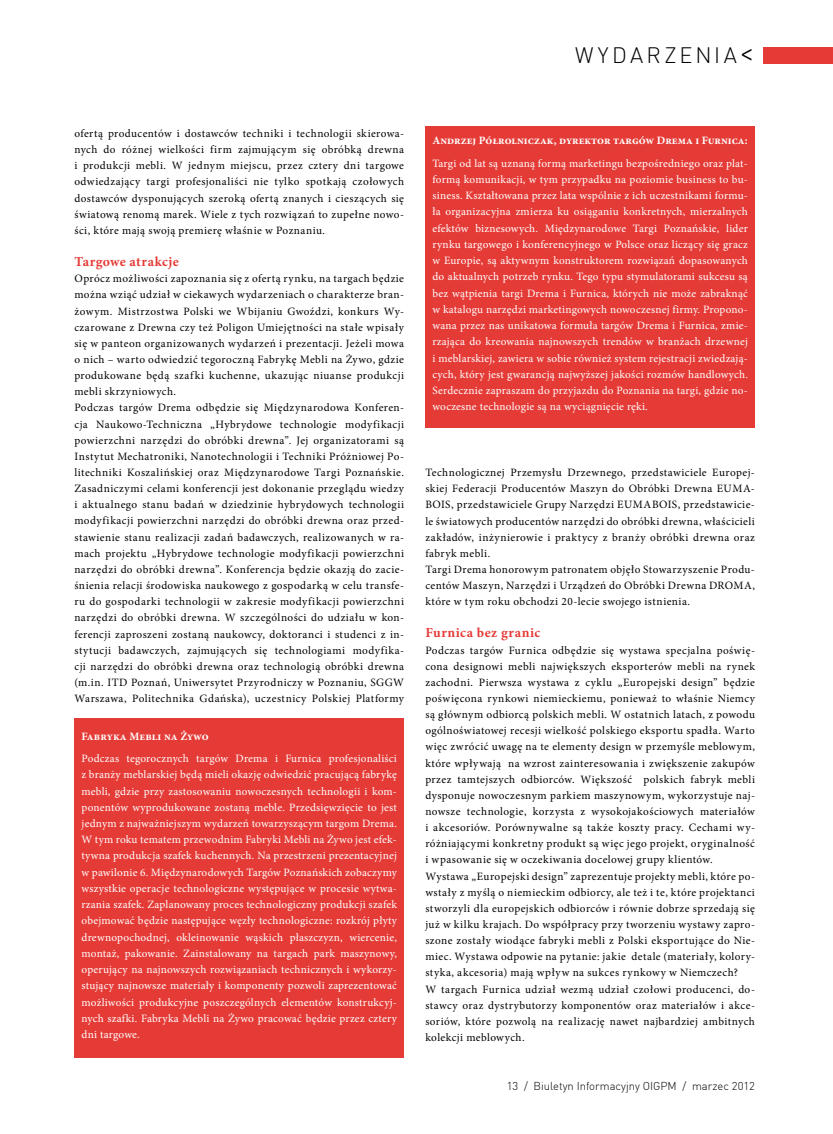
<style>
.page{position:relative;width:833px;height:1134px;background:#fff}
.page>*{position:absolute;margin:0;border:0;box-sizing:border-box;transform-origin:0 0}
.t1{font:300 21.88px "DINCE";letter-spacing:.155em;color:#000}
.t2{font:700 13.75px "Minion Pro";color:#e53b37}
.t3{font:11.25px/16.1px "Minion Pro";letter-spacing:.04em;color:#000}
.t4{font:11.25px/16.2px "Minion Pro";letter-spacing:.02em;color:#fff;text-align:justify}
.t5{font:700 11.25px "Minion Pro";color:#fff}
.t6{font:300 11.25px "DINCE";color:#000}
.s1{font-size:31.25px}
</style>
<div class="page">
<div style="left:764px;top:47px;width:69px;height:16px;background:#e53b37"></div>
<div style="left:425px;top:126px;width:330px;height:302px;background:#e53b37"></div>
<div style="left:74px;top:718px;width:330px;height:339px;background:#e53b37"></div>
<h1 class="t1" style="left:575px;top:41px;width:181px">WYDARZENIA<span class="s1">&lt;</span></h1>
<p class="t3" style="left:74px;top:125px;width:331px;text-align:justify">ofertą producentów i dostawców techniki i technologii skierowa&shy;nych do różnej wielkości firm zajmującym się obróbką drewna i produkcji mebli. W jednym miejscu, przez cztery dni targowe odwiedzający targi profesjonaliści nie tylko spotkają czołowych dostawców dysponujących szeroką ofertą znanych i cieszących się światową renomą marek. Wiele z tych rozwiązań to zupełne nowo&shy;ści, które mają swoją premierę właśnie w Poznaniu.</p>
<p class="t2" style="left:74px;top:252px;width:106px">Targowe atrakcje</p>
<p class="t3" style="left:74px;top:271px;width:331px">Oprócz możliwości zapoznania się z ofertą rynku, na targach będzie można wziąć udział w ciekawych wydarzeniach o charakterze bran&shy;żowym. Mistrzostwa Polski we Wbijaniu Gwoździ, konkurs Wy&shy;czarowane z Drewna czy też Poligon Umiejętności na stałe wpisały się w panteon organizowanych wydarzeń i prezentacji. Jeżeli mowa o nich – warto odwiedzić tegoroczną Fabrykę Mebli na Żywo, gdzie produkowane będą szafki kuchenne, ukazując niuanse produkcji mebli skrzyniowych.<br>Podczas targów Drema odbędzie się Międzynarodowa Konferen&shy;cja Naukowo-Techniczna „Hybrydowe technologie modyfikacji powierzchni narzędzi do obróbki drewna”. Jej organizatorami są Instytut Mechatroniki, Nanotechnologii i Techniki Próżniowej Po&shy;litechniki Koszalińskiej oraz Międzynarodowe Targi Poznańskie.<br>Zasadniczymi celami konferencji jest dokonanie przeglądu wiedzy i aktualnego stanu badań w dziedzinie hybrydowych technologii modyfikacji powierzchni narzędzi do obróbki drewna oraz przed&shy;stawienie stanu realizacji zadań badawczych, realizowanych w ra&shy;mach projektu „Hybrydowe technologie modyfikacji powierzchni narzędzi do obróbki drewna”. Konferencja będzie okazją do zacie&shy;śnienia relacji środowiska naukowego z gospodarką w celu transfe&shy;ru do gospodarki technologii w zakresie modyfikacji powierzchni narzędzi do obróbki drewna. W szczególności do udziału w kon&shy;ferencji zaproszeni zostaną naukowcy, doktoranci i studenci z in&shy;stytucji badawczych, zajmujących się technologiami modyfika&shy;cji narzędzi do obróbki drewna oraz technologią obróbki drewna (m.in. ITD Poznań, Uniwersytet Przyrodniczy w Poznaniu, SGGW Warszawa, Politechnika Gdańska), uczestnicy Polskiej Platformy</p>
<p class="t5" style="left:81px;top:728px;width:129px">Fabryka Mebli na Żywo</p>
<p class="t4" style="left:81px;top:750px;width:317px">Podczas tegorocznych targów Drema i Furnica profesjonaliści z branży meblarskiej będą mieli okazję odwiedzić pracującą fabrykę mebli, gdzie przy zastosowaniu nowoczesnych technologii i kom&shy;ponentów wyprodukowane zostaną meble. Przedsięwzięcie to jest jednym z najważniejszym wydarzeń towarzyszącym targom Drema.<br>W tym roku tematem przewodnim Fabryki Mebli na Żywo jest efek&shy;tywna produkcja szafek kuchennych. Na przestrzeni prezentacyjnej w pawilonie 6. Międzynarodowych Targów Poznańskich zobaczymy wszystkie operacje technologiczne występujące w procesie wytwa&shy;rzania szafek. Zaplanowany proces technologiczny produkcji szafek obejmować będzie następujące węzły technologiczne: rozkrój płyty drewnopochodnej, okleinowanie wąskich płaszczyzn, wiercenie, montaż, pakowanie. Zainstalowany na targach park maszynowy, operujący na najnowszych rozwiązaniach technicznych i wykorzy&shy;stujący najnowsze materiały i komponenty pozwoli zaprezentować możliwości produkcyjne poszczególnych elementów konstrukcyj&shy;nych szafki. Fabryka Mebli na Żywo pracować będzie przez cztery dni targowe.</p>
<p class="t5" style="left:432px;top:133px;width:317px">Andrzej Półrolniczak, dyrektor targów Drema i Furnica:</p>
<p class="t4" style="left:432px;top:155px;width:317px">Targi od lat są uznaną formą marketingu bezpośredniego oraz plat&shy;formą komunikacji, w tym przypadku na poziomie business to bu&shy;siness. Kształtowana przez lata wspólnie z ich uczestnikami formu&shy;ła organizacyjna zmierza ku osiąganiu konkretnych, mierzalnych efektów biznesowych. Międzynarodowe Targi Poznańskie, lider rynku targowego i konferencyjnego w Polsce oraz liczący się gracz w Europie, są aktywnym konstruktorem rozwiązań dopasowanych do aktualnych potrzeb rynku. Tego typu stymulatorami sukcesu są bez wątpienia targi Drema i Furnica, których nie może zabraknąć w katalogu narzędzi marketingowych nowoczesnej firmy. Propono&shy;wana przez nas unikatowa formuła targów Drema i Furnica, zmie&shy;rzająca do kreowania najnowszych trendów w branżach drzewnej i meblarskiej, zawiera w sobie również system rejestracji zwiedzają&shy;cych, który jest gwarancją najwyższej jakości rozmów handlowych.<br>Serdecznie zapraszam do przyjazdu do Poznania na targi, gdzie no&shy;woczesne technologie są na wyciągnięcie ręki.</p>
<p class="t3" style="left:425px;top:464px;width:331px">Technologicznej Przemysłu Drzewnego, przedstawiciele Europej&shy;skiej Federacji Producentów Maszyn do Obróbki Drewna EUMA-BOIS, przedstawiciele Grupy Narzędzi EUMABOIS, przedstawicie&shy;le światowych producentów narzędzi do obróbki drewna, właścicieli zakładów, inżynierowie i praktycy z branży obróbki drewna oraz fabryk mebli.<br>Targi Drema honorowym patronatem objęło Stowarzyszenie Produ&shy;centów Maszyn, Narzędzi i Urządzeń do Obróbki Drewna DROMA, które w tym roku obchodzi 20-lecie swojego istnienia.</p>
<p class="t2" style="left:425px;top:623px;width:116px">Furnica bez granic</p>
<p class="t3" style="left:425px;top:642px;width:331px">Podczas targów Furnica odbędzie się wystawa specjalna poświę&shy;cona designowi mebli największych eksporterów mebli na rynek zachodni. Pierwsza wystawa z cyklu „Europejski design” będzie poświęcona rynkowi niemieckiemu, ponieważ to właśnie Niemcy są głównym odbiorcą polskich mebli. W ostatnich latach, z powodu ogólnoświatowej recesji wielkość polskiego eksportu spadła. Warto więc zwrócić uwagę na te elementy design w przemyśle meblowym, które wpływają na wzrost zainteresowania i zwiększenie zakupów przez tamtejszych odbiorców. Większość polskich fabryk mebli dysponuje nowoczesnym parkiem maszynowym, wykorzystuje naj&shy;nowsze technologie, korzysta z wysokojakościowych materiałów i akcesoriów. Porównywalne są także koszty pracy. Cechami wy&shy;różniającymi konkretny produkt są więc jego projekt, oryginalność i wpasowanie się w oczekiwania docelowej grupy klientów.<br>Wystawa „Europejski design” zaprezentuje projekty mebli, które po&shy;wstały z myślą o niemieckim odbiorcy, ale też i te, które projektanci stworzyli dla europejskich odbiorców i równie dobrze sprzedają się już w kilku krajach. Do współpracy przy tworzeniu wystawy zapro&shy;szone zostały wiodące fabryki mebli z Polski eksportujące do Nie&shy;miec. Wystawa odpowie na pytanie: jakie detale (materiały, kolory&shy;styka, akcesoria) mają wpływ na sukces rynkowy w Niemczech?<br>W targach Furnica udział wezmą udział czołowi producenci, do&shy;stawcy oraz dystrybutorzy komponentów oraz materiałów i akce&shy;soriów, które pozwolą na realizację nawet najbardziej ambitnych kolekcji meblowych.</p>
<p class="t6" style="left:507px;top:1079px;width:250px">13 / Biuletyn Informacyjny OIGPM / marzec 2012</p>
</div>
